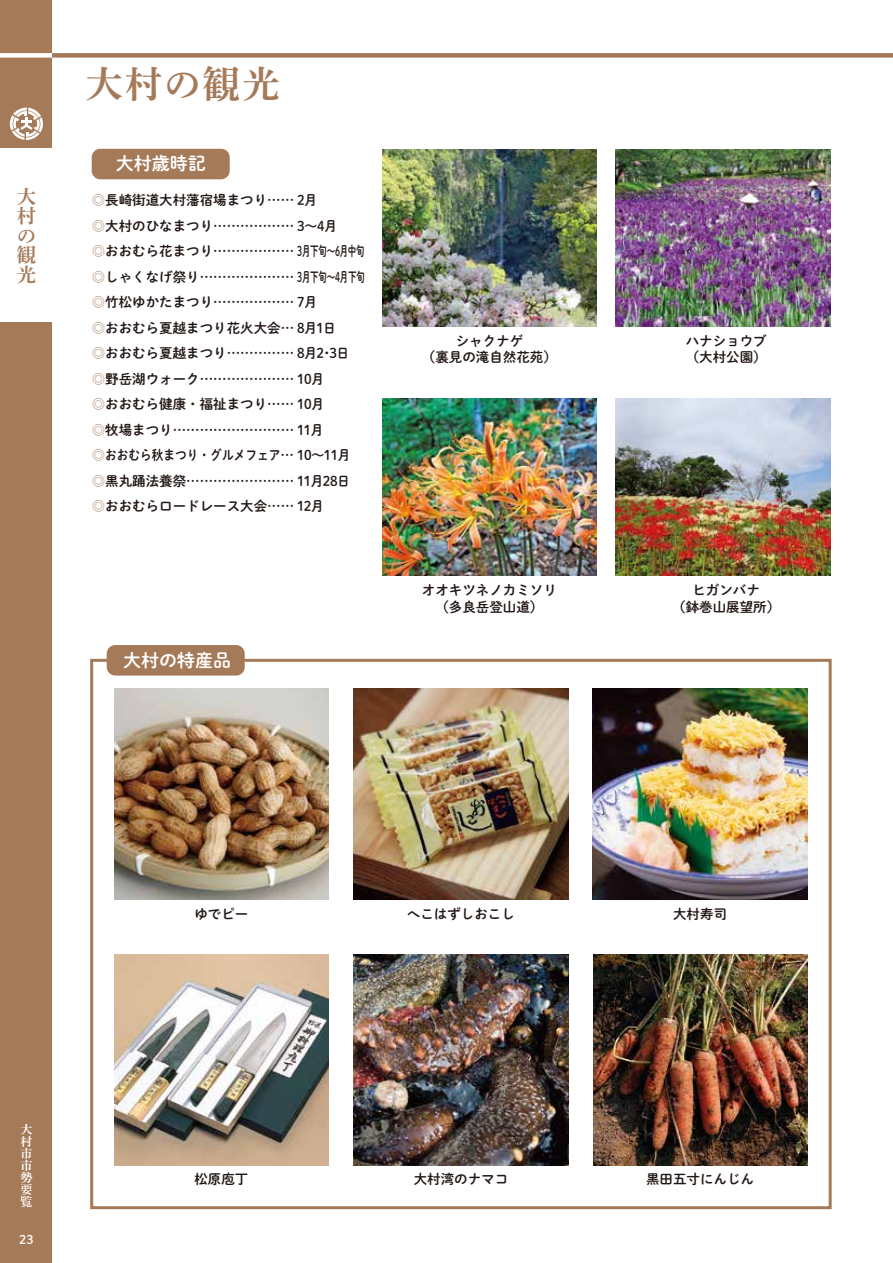
<style>
.page{position:relative;width:893px;height:1263px;background:#fff}
.page>*{position:absolute;margin:0;border:0;box-sizing:border-box;transform-origin:0 0}
.t1{font:37.5px "Shuei Min Pro B";letter-spacing:.05em;color:#a57a59}
.t2{font:19.5px/19.5px "Shuei Min Pro B";color:#a57a59;text-align:justify}
.t3{font:18px "Shuei M Go Std B";color:#fff}
.t4{font:13.5px/25.5px "Shuei M Go Std B";color:#221815;text-align:center}
.t5{font:12px/12px "Shuei Min Pro B";color:#fff;text-align:justify}
.t6{font:12px "Shuei M Go Std B";color:#fff}
.s1{color:#a57a59}
</style>
<div class="page">
<img style="left:616px;top:398px;width:214px;height:177px">
<div style="left:90px;top:659px;width:742px;height:550px;border:3px solid #a57a59"></div>
<img style="left:593px;top:688px;width:214px;height:211px">
<img style="left:354px;top:688px;width:214px;height:211px">
<img style="left:114px;top:688px;width:215px;height:211px">
<img style="left:114px;top:954px;width:215px;height:211px">
<img style="left:593px;top:954px;width:215px;height:211px">
<div style="left:92px;top:149px;width:138px;height:30px;background:#a57a59;border-radius:9px"></div>
<div style="left:107px;top:645px;width:138px;height:30px;background:#a57a59;border-radius:9px"></div>
<img style="left:354px;top:954px;width:214px;height:211px">
<img style="left:616px;top:150px;width:214px;height:177px">
<img style="left:382px;top:150px;width:215px;height:177px">
<img style="left:382px;top:398px;width:215px;height:177px">
<div style="left:0;top:0;width:52px;height:1263px;background:#a57a59"></div>
<div style="left:52px;top:53px;width:841px;height:5px;background:#a57a59"></div>
<div style="left:0;top:149px;width:57px;height:173px;background:#fff"></div>
<div style="left:0;top:53px;width:52px;height:5px;background:#fff"></div>
<svg style="left:10px;top:108px;width:33px;height:32px"></svg>
<h2 class="t2" style="left:17px;top:186px;width:20px">大村の観光</h2>
<h1 class="t1" style="left:85px;top:56px;width:196px">大村の観光</h1>
<h3 class="t3" style="left:116px;top:150px;width:91px">大村歳時記</h3>
<p class="t4" style="left:92px;top:187px;width:275px;text-align:left"><span class="s1">◎</span>長崎街道大村藩宿場まつり…… 2月<br><span class="s1">◎</span>大村のひなまつり……………… 3～4月<br><span class="s1">◎</span>おおむら花まつり……………… 3月下旬～6月中旬<span class="s1">◎</span>しゃくなげ祭り………………… 3月下旬～4月下旬<span class="s1">◎</span>竹松ゆかたまつり……………… 7月<br><span class="s1">◎</span>おおむら夏越まつり花火大会… 8月1日<br><span class="s1">◎</span>おおむら夏越まつり…………… 8月2・3日<span class="s1">◎</span>野岳湖ウォーク………………… 10月<br><span class="s1">◎</span>おおむら健康・福祉まつり…… 10月<br><span class="s1">◎</span>牧場まつり……………………… 11月<br><span class="s1">◎</span>おおむら秋まつり・グルメフェア… 10～11月<span class="s1">◎</span>黒丸踊法養祭…………………… 11月28日<span class="s1">◎</span>おおむらロードレース大会…… 12月</p>
<h3 class="t3" style="left:123px;top:646px;width:109px">大村の特産品</h3>
<p class="t4" style="left:422px;top:332px;width:136px;line-height:16.5px">シャクナゲ<br>（裏見の滝自然花苑）</p>
<p class="t4" style="left:422px;top:582px;width:136px;line-height:16.5px">オオキツネノカミソリ（多良岳登山道）</p>
<p class="t4" style="left:686px;top:332px;width:82px;line-height:16.5px;text-align:left">ハナショウブ（大村公園）</p>
<p class="t4" style="left:672px;top:582px;width:109px;line-height:16.5px">ヒガンバナ<br>（鉢巻山展望所）</p>
<p class="t5" style="left:20px;top:1123px;width:13px">大村市市勢要覧</p>
<p class="t6" style="left:19px;top:1230px;width:16px">23</p>
<p class="t4" style="left:194px;top:900px;width:55px">ゆでピー</p>
<p class="t4" style="left:194px;top:1165px;width:55px">松原庖丁</p>
<p class="t4" style="left:407px;top:900px;width:109px">へこはずしおこし</p>
<p class="t4" style="left:414px;top:1165px;width:96px">大村湾のナマコ</p>
<p class="t4" style="left:673px;top:900px;width:55px">大村寿司</p>
<p class="t4" style="left:646px;top:1165px;width:109px">黒田五寸にんじん</p>
</div>
